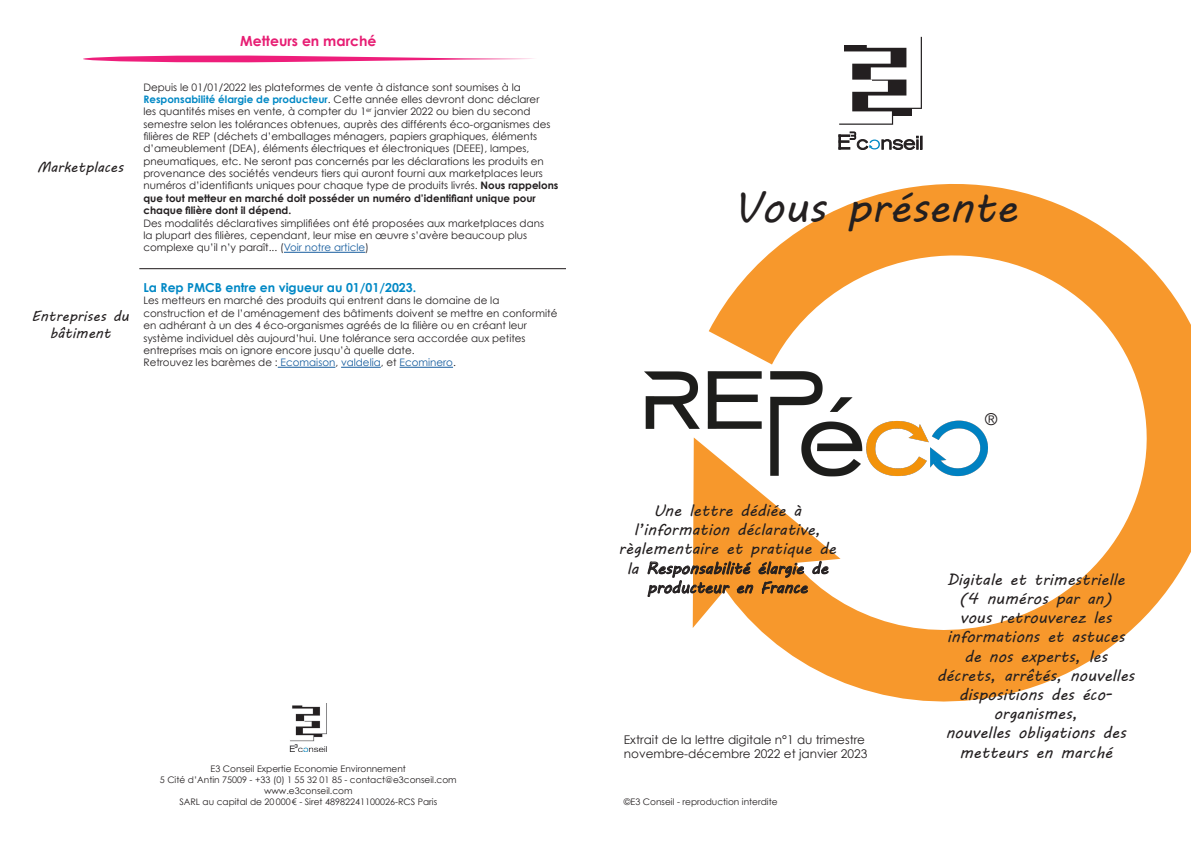
<style>
.page{position:relative;width:1191px;height:842px;background:#fff}
.page>*{position:absolute;margin:0;border:0;box-sizing:border-box;transform-origin:0 0}
.t1{font:700 100.7px "Arial Narrow";color:#fff;scale:1.2 1}
.t2{font:43px "MV Boli";color:#231f20}
.t3{font:16px/19.2px "MV Boli";color:#231f20;text-align:center}
.t4{font:expanded 16px "Trade Gothic LH";color:#231f20}
.t5{font:14.4px/17.3px "MV Boli";color:#231f20;text-align:center}
.t6{font:700 14px "Century Gothic";color:#e71d73}
.t7{font:700 12.4px "Century Gothic";color:#0088c5}
.t8{font:12px/14.4px "Century Gothic";color:#231f20}
.t9{font:10.3px/12.4px "Century Gothic";color:#231f20}
.t10{font:9px "Century Gothic";color:#231f20}
.s1{font-weight:700;color:#0088c5}
.s2{font-weight:700}
.s3{color:#175d9e}
</style>
<div class="page">
<svg style="left:708px;top:184px;width:483px;height:518px"></svg>
<svg style="left:692px;top:481px;width:148px;height:147px"></svg>
<svg style="left:83px;top:55px;width:451px;height:8px"></svg>
<hr style="left:139px;top:268px;width:427px;height:1px;background:#231f20">
<hr style="left:284px;top:252px;width:81px;height:1px;background:#175d9e">
<hr style="left:278px;top:367px;width:57px;height:1px;background:#175d9e">
<hr style="left:341px;top:367px;width:40px;height:1px;background:#175d9e">
<hr style="left:399px;top:367px;width:54px;height:1px;background:#175d9e">
<svg style="left:838px;top:131px;width:84px;height:18px"></svg>
<div style="left:844px;top:45px;width:67px;height:70px;background:#231f20"></div>
<img style="left:644px;top:359px;width:343px;height:122px">
<img style="left:289px;top:703px;width:38px;height:48px">
<p class="t5" style="left:37px;top:158px;width:88px">Marketplaces</p>
<p class="t5" style="left:31px;top:307px;width:99px">Entreprises du bâtiment</p>
<p class="t6" style="left:240px;top:32px;width:138px">Metteurs en marché</p>
<p class="t9" style="left:143px;top:80px;width:416px">Depuis le 01/01/2022 les plateformes de vente à distance sont soumises à la <span class="s1">Responsabilité élargie de producteur</span>. Cette année elles devront donc déclarer<br>les quantités mises en vente, à compter du 1<sup>er</sup> janvier 2022 ou bien du second semestre selon les tolérances obtenues, auprès des différents éco-organismes des filières de REP (déchets d’emballages ménagers, papiers graphiques, éléments d’ameublement (DEA), éléments électriques et électroniques (DEEE), lampes, pneumatiques, etc. Ne seront pas concernés par les déclarations les produits en provenance des sociétés vendeurs tiers qui auront fourni aux marketplaces leurs numéros d’identifiants uniques pour chaque type de produits livrés. <span class="s2">Nous rappelons que tout metteur en marché doit posséder un numéro d’identifiant unique pour chaque filière dont il dépend.</span></p>
<p class="t9" style="left:143px;top:216px;width:402px">Des modalités déclaratives simplifiées ont été proposées aux marketplaces dans la plupart des filières, cependant, leur mise en œuvre s’avère beaucoup plus complexe qu’il n’y paraît... (<span class="s3">Voir notre article</span>)</p>
<p class="t7" style="left:143px;top:280px;width:274px">La Rep PMCB entre en vigueur au 01/01/2023.</p>
<p class="t9" style="left:143px;top:294px;width:415px">Les metteurs en marché des produits qui entrent dans le domaine de la construction et de l’aménagement des bâtiments doivent se mettre en conformité en adhérant à un des 4 éco-organismes agréés de la filière ou en créant leur système individuel dès aujourd’hui. Une tolérance sera accordée aux petites entreprises mais on ignore encore jusqu’à quelle date.</p>
<p class="t9" style="left:143px;top:356px;width:314px">Retrouvez les barèmes de : <span class="s3">Ecomaison</span>, <span class="s3">valdelia</span>, et <span class="s3">Ecominero</span>.</p>
<p class="t1" style="left:928px;top:147px;width:57px;rotate:-180deg">E</p>
<p class="t1" style="left:830px;top:12px;width:57px">E</p>
<p class="t2" style="left:733px;top:178px;width:285px">Vous présente</p>
<p class="t4" style="left:984px;top:409px;width:14px">®</p>
<p class="t3" style="left:618px;top:501px;width:219px">Une lettre dédiée à l’information déclarative, règlementaire et pratique de la Responsabilité élargie de producteur en France</p>
<p class="t8" style="left:624px;top:732px;width:245px">Extrait de la lettre digitale n°1 du trimestre novembre-décembre 2022 et janvier 2023</p>
<p class="t10" style="left:211px;top:763px;width:197px">E3 Conseil Expertie Economie Environnement</p>
<p class="t10" style="left:160px;top:774px;width:298px">5 Cité d’Antin 75009 - +33 (0) 1 55 32 01 85 - contact@e3conseil.com</p>
<p class="t10" style="left:264px;top:785px;width:90px">www.e3conseil.com</p>
<p class="t10" style="left:179px;top:796px;width:259px">SARL au capital de 20000€ - Siret 48982241100026-RCS Paris</p>
<p class="t10" style="left:624px;top:796px;width:155px">©E3 Conseil - reproduction interdite</p>
<p class="t3" style="left:937px;top:569px;width:199px">Digitale et trimestrielle (4 numéros par an)<br>vous retrouverez les informations et astuces de nos experts, les décrets, arrêtés, nouvelles dispositions des éco&shy;organismes,<br>nouvelles obligations des metteurs en marché</p>
</div>
